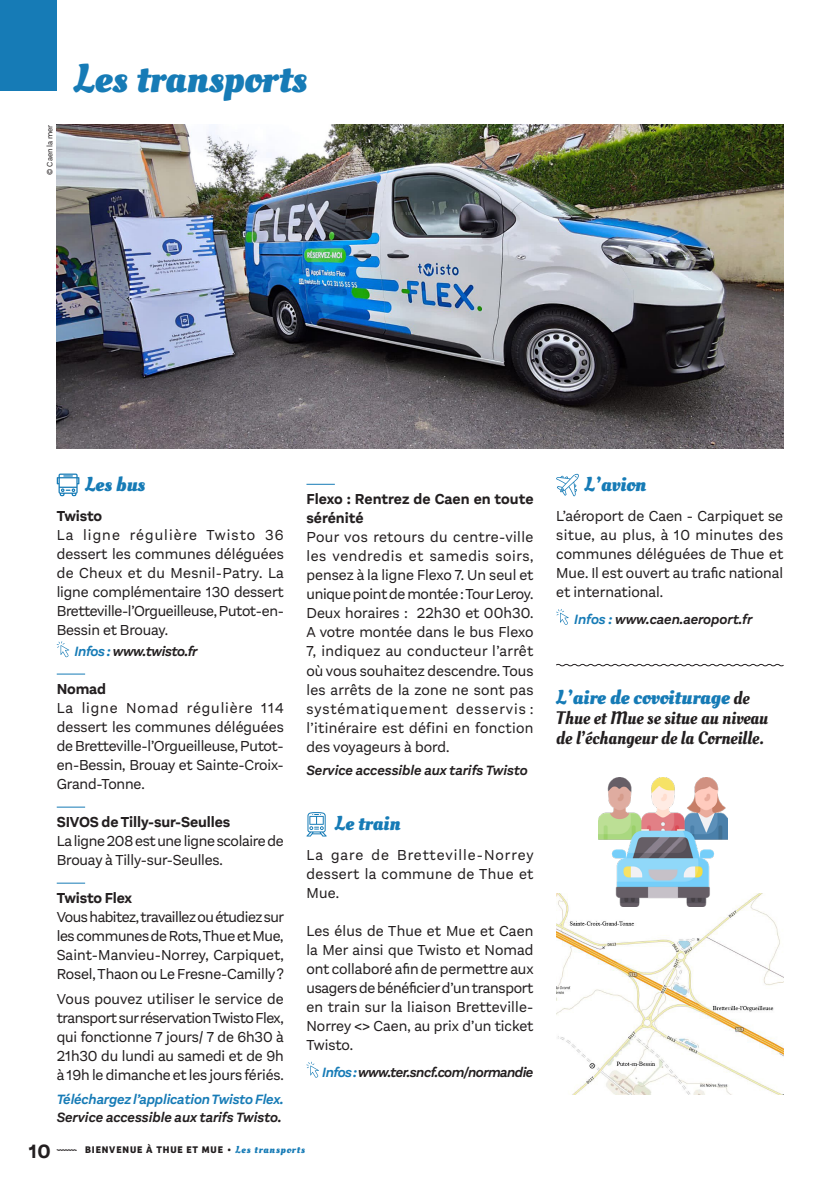
<style>
.page{position:relative;width:840px;height:1191px;background:#fff}
.page>*{position:absolute;margin:0;border:0;box-sizing:border-box;transform-origin:0 0}
.t1{font:700 40px "Oleo Script";color:#167bb6}
.t2{font:700 20px "Oleo Script";color:#167bb6}
.t3{font:700 20px "Aestetico";color:#231f20}
.t4{font:18px/20px "Oleo Script";color:#231f20}
.t5{font:15px/19px "Aestetico";letter-spacing:-.01em;color:#231f20;text-align:justify}
.t6{font:700 15px/19px "Aestetico";letter-spacing:-.01em;color:#231f20}
.t7{font:italic 600 14px "Aestetico";color:#231f20}
.t8{font:italic 600 14px "Aestetico";letter-spacing:-.01em;color:#167bb6}
.t9{font:italic 600 14px "Aestetico";letter-spacing:-.035em;color:#231f20}
.t10{font:italic 600 14px "Aestetico";letter-spacing:-.025em;color:#231f20}
.t11{font:700 10px "Bree";letter-spacing:.085em;color:#231f20}
.t12{font:8px "Aestetico";color:#231f20}
.s1{color:#167bb6}
.s2{font-family:"Oleo Script";color:#167bb6}
.s3{font-weight:400;font-size:18px;color:#231f20}
</style>
<div class="page">
<img style="left:57px;top:125px;width:725px;height:323px">
<svg style="left:56px;top:1149px;width:21px;height:1px"></svg>
<div style="left:0;top:0;width:57px;height:91px;background:#167bb6"></div>
<svg style="left:57px;top:673px;width:28px;height:1px"></svg>
<svg style="left:57px;top:806px;width:28px;height:1px"></svg>
<svg style="left:57px;top:882px;width:28px;height:1px"></svg>
<svg style="left:57px;top:641px;width:12px;height:16px"></svg>
<svg style="left:306px;top:484px;width:28px;height:1px"></svg>
<svg style="left:306px;top:1061px;width:13px;height:16px"></svg>
<svg style="left:556px;top:609px;width:12px;height:16px"></svg>
<svg style="left:556px;top:474px;width:22px;height:22px"></svg>
<svg style="left:306px;top:812px;width:20px;height:24px"></svg>
<svg style="left:57px;top:473px;width:22px;height:23px"></svg>
<img style="left:556px;top:893px;width:226px;height:201px">
<svg style="left:556px;top:663px;width:227px;height:4px"></svg>
<img style="left:597px;top:777px;width:129px;height:129px">
<p class="t12" style="left:45px;top:174px;width:51px;rotate:-90deg">© Caen la mer</p>
<p class="t1" style="left:74px;top:54px;width:235px">Les transports</p>
<p class="t2" style="left:85px;top:472px;width:62px">Les bus</p>
<p class="t6" style="left:57px;top:507px;width:47px">Twisto</p>
<p class="t5" style="left:57px;top:526px;width:228px">La ligne régulière Twisto 36 dessert les communes déléguées de Cheux et du Mesnil-Patry. La ligne complémentaire 130 dessert Bretteville-l’Orgueilleuse, Putot-en-Bessin et Brouay.</p>
<p class="t10" style="left:75px;top:643px;width:124px"><span class="s1">Infos :</span> www.twisto.fr</p>
<p class="t6" style="left:57px;top:680px;width:51px">Nomad</p>
<p class="t5" style="left:57px;top:699px;width:228px">La ligne Nomad régulière 114 dessert les communes déléguées de Bretteville-l’Orgueilleuse, Putot&shy;en-Bessin, Brouay et Sainte-Croix-Grand-Tonne.</p>
<p class="t6" style="left:57px;top:813px;width:175px">SIVOS de Tilly-sur-Seulles</p>
<p class="t5" style="left:57px;top:832px;width:228px">La ligne 208 est une ligne scolaire de<br>Brouay à Tilly-sur-Seulles.</p>
<p class="t6" style="left:57px;top:889px;width:77px">Twisto Flex</p>
<p class="t5" style="left:57px;top:908px;width:229px">Vous habitez, travaillez ou étudiez sur les communes de Rots, Thue et Mue, Saint-Manvieu-Norrey, Carpiquet, Rosel, Thaon ou Le Fresne-Camilly ?</p>
<p class="t5" style="left:57px;top:989px;width:228px">Vous pouvez utiliser le service de transport sur réservation Twisto Flex, qui fonctionne 7 jours/ 7 de 6h30 à 21h30 du lundi au samedi et de 9h à 19h le dimanche et les jours fériés.</p>
<p class="t8" style="left:57px;top:1090px;width:228px">Téléchargez l’application Twisto Flex.</p>
<p class="t7" style="left:57px;top:1108px;width:226px">Service accessible aux tarifs Twisto.</p>
<p class="t6" style="left:306px;top:490px;width:228px">Flexo : Rentrez de Caen en toute sérénité</p>
<p class="t5" style="left:306px;top:528px;width:228px">Pour vos retours du centre-ville les vendredis et samedis soirs, pensez à la ligne Flexo 7. Un seul et unique point de montée : Tour Leroy.<br>Deux horaires : 22h30 et 00h30.<br>A votre montée dans le bus Flexo 7, indiquez au conducteur l’arrêt où vous souhaitez descendre. Tous les arrêts de la zone ne sont pas systématiquement desservis : l’itinéraire est défini en fonction des voyageurs à bord.</p>
<p class="t7" style="left:306px;top:762px;width:223px">Service accessible aux tarifs Twisto</p>
<p class="t2" style="left:334px;top:810px;width:67px">Le train</p>
<p class="t5" style="left:306px;top:845px;width:228px">La gare de Bretteville-Norrey dessert la commune de Thue et Mue.</p>
<p class="t5" style="left:306px;top:921px;width:228px">Les élus de Thue et Mue et Caen la Mer ainsi que Twisto et Nomad ont collaboré afin de permettre aux usagers de bénéficier d’un transport en train sur la liaison Bretteville-Norrey &lt;&gt; Caen, au prix d’un ticket Twisto.</p>
<p class="t9" style="left:322px;top:1063px;width:212px"><span class="s1">Infos :</span> www.ter.sncf.com/normandie</p>
<p class="t3" style="left:29px;top:1139px;width:23px">10</p>
<p class="t11" style="left:85px;top:1144px;width:221px">BIENVENUE À THUE ET MUE • <span class="s2">Les transports</span></p>
<p class="t2" style="left:584px;top:472px;width:63px">L’avion</p>
<p class="t5" style="left:556px;top:507px;width:228px">L’aéroport de Caen - Carpiquet se situe, au plus, à 10 minutes des communes déléguées de Thue et Mue. Il est ouvert au trafic national et international.</p>
<p class="t7" style="left:573px;top:611px;width:180px"><span class="s1">Infos :</span> www.caen.aeroport.fr</p>
<p class="t2" style="left:556px;top:685px;width:195px">L’aire de covoiturage <span class="s3">de</span></p>
<p class="t4" style="left:556px;top:708px;width:213px">Thue et Mue se situe au niveau de l’échangeur de la Corneille.</p>
</div>
